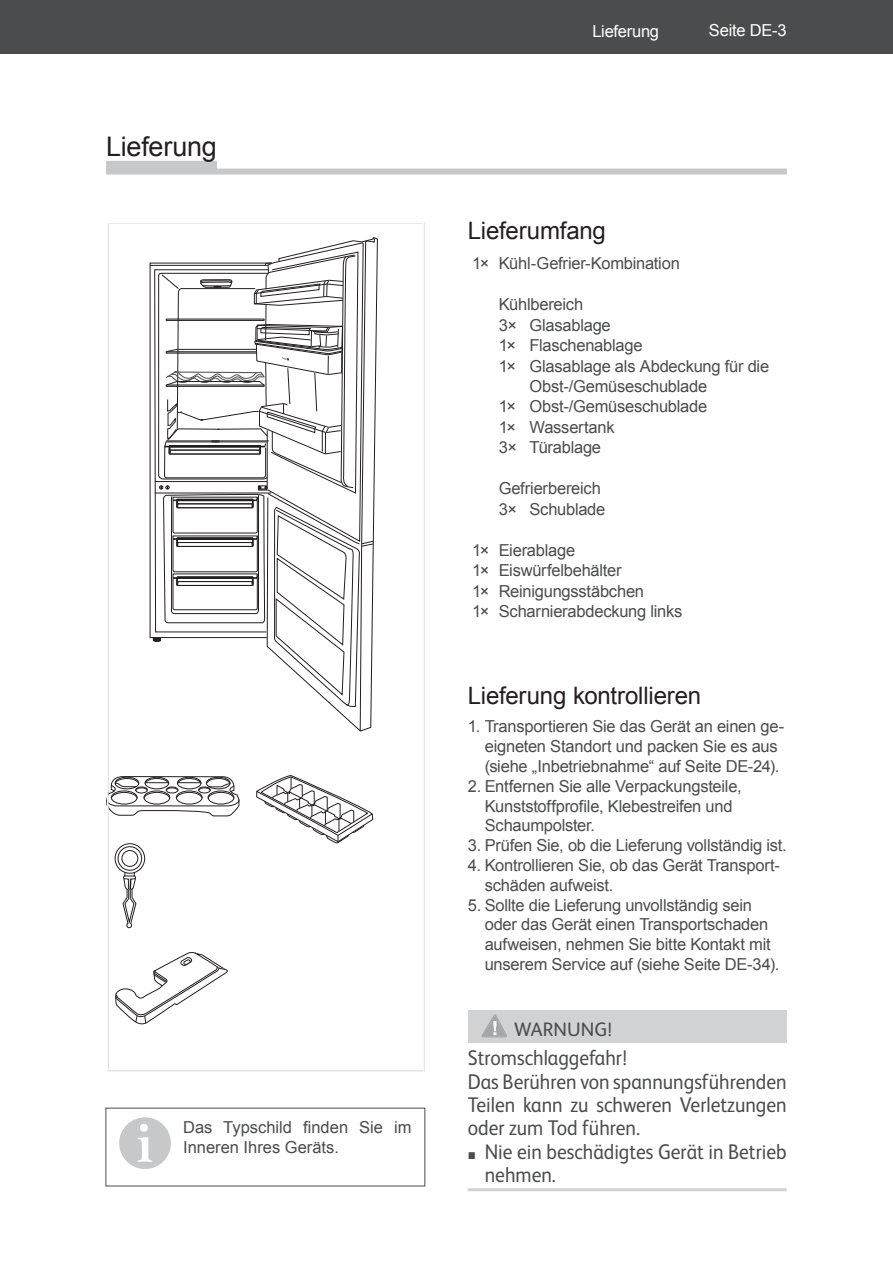
<style>
.page{position:relative;width:893px;height:1263px;background:#fff}
.page>*{position:absolute;margin:0;border:0;box-sizing:border-box;transform-origin:0 0}
.t1{font:27px "Arial";letter-spacing:-.01em;color:#231f20}
.t2{font:24px "Arial";letter-spacing:-.01em;color:#231f20}
.t3{font:21.3px/23.4px "FS Albert";color:#4b4c4d;scale:.92 1}
.t4{font:19.5px "FS Albert";letter-spacing:.005em;color:#4b4c4d}
.t5{font:16.5px/19.8px "Arial";letter-spacing:-.015em;color:#4b4c4d}
.t6{font:16.5px "Arial";letter-spacing:-.02em;color:#fff}
.s1{font-family:"Arial";font-size:14.7px}
</style>
<div class="page">
<div style="left:0;top:0;width:893px;height:54px;background:#4b4c4d"></div>
<div style="left:106px;top:161px;width:111px;height:12px;background:#c7c8ca"></div>
<div style="left:106px;top:169px;width:681px;height:6px;background:#c7c8ca"></div>
<div style="left:468px;top:1010px;width:319px;height:33px;background:#d1d2d4"></div>
<hr style="left:468px;top:1188px;width:319px;height:3px;background:#d1d2d4">
<svg style="left:481px;top:1014px;width:26px;height:23px"></svg>
<div style="left:121px;top:1119px;width:48px;height:49px;background:#c7c8ca;border-radius:50%"></div>
<div style="left:119px;top:1117px;width:52px;height:52px;border:3px solid #c7c8ca;border-radius:50%"></div>
<svg style="left:138px;top:1124px;width:14px;height:38px"></svg>
<svg style="left:110px;top:237px;width:268px;height:788px"></svg>
<h1 class="t1" style="left:106px;top:131px;width:112px">Lieferung</h1>
<p class="t5" style="left:183px;top:1118px;width:230px">Das Typschild finden Sie im<br>Inneren Ihres Geräts.</p>
<p class="t6" style="left:592px;top:22px;width:68px">Lieferung</p>
<p class="t6" style="left:709px;top:22px;width:79px">Seite DE-3</p>
<h2 class="t2" style="left:468px;top:217px;width:140px">Lieferumfang</h2>
<p class="t5" style="left:472px;top:254px;width:209px">1× Kühl-Gefrier-Kombination</p>
<p class="t5" style="left:499px;top:295px;width:86px">Kühlbereich</p>
<p class="t5" style="left:499px;top:315px;width:113px">3× Glasablage</p>
<p class="t5" style="left:499px;top:336px;width:145px">1× Flaschenablage</p>
<p class="t5" style="left:499px;top:356px;width:272px">1× Glasablage als Abdeckung für die</p>
<p class="t5" style="left:529px;top:376px;width:179px">Obst-/Gemüseschublade</p>
<p class="t5" style="left:499px;top:397px;width:210px">1× Obst-/Gemüseschublade</p>
<p class="t5" style="left:499px;top:417px;width:117px">1× Wassertank</p>
<p class="t5" style="left:499px;top:438px;width:104px">3× Türablage</p>
<p class="t5" style="left:499px;top:478px;width:108px;line-height:20.5px">Gefrierbereich<br>3× Schublade</p>
<p class="t5" style="left:472px;top:540px;width:212px;line-height:20.5px">1× Eierablage<br>1× Eiswürfelbehälter<br>1× Reinigungsstäbchen<br>1× Scharnierabdeckung links</p>
<h2 class="t2" style="left:468px;top:682px;width:235px">Lieferung kontrollieren</h2>
<p class="t5" style="left:485px;top:717px;width:301px;text-indent:-17px">1. Transportieren Sie das Gerät an einen ge&shy;eigneten Standort und packen Sie es aus (siehe „Inbetriebnahme“ auf Seite DE-24).</p>
<p class="t5" style="left:485px;top:776px;width:258px;text-indent:-17px">2. Entfernen Sie alle Verpackungsteile,<br>Kunststoffprofile, Klebestreifen und<br>Schaumpolster.</p>
<p class="t5" style="left:468px;top:836px;width:320px">3. Prüfen Sie, ob die Lieferung vollständig ist.</p>
<p class="t5" style="left:485px;top:855px;width:297px;text-indent:-17px">4. Kontrollieren Sie, ob das Gerät Transport&shy;schäden aufweist.</p>
<p class="t5" style="left:485px;top:895px;width:296px;text-indent:-17px">5. Sollte die Lieferung unvollständig sein oder das Gerät einen Transportschaden aufweisen, nehmen Sie bitte Kontakt mit unserem Service auf (siehe Seite DE-34).</p>
<p class="t4" style="left:514px;top:1022px;width:99px">WARNUNG!</p>
<p class="t3" style="left:468px;top:1048px;width:348px">Stromschlaggefahr!<br>Das Berühren von spannungsführenden<br>Teilen kann zu schweren Verletzungen oder zum Tod führen.</p>
<p class="t3" style="left:485px;top:1142px;width:330px;text-indent:-17px"><span class="s1">■</span> Nie ein beschädigtes Gerät in Betrieb nehmen.</p>
</div>
